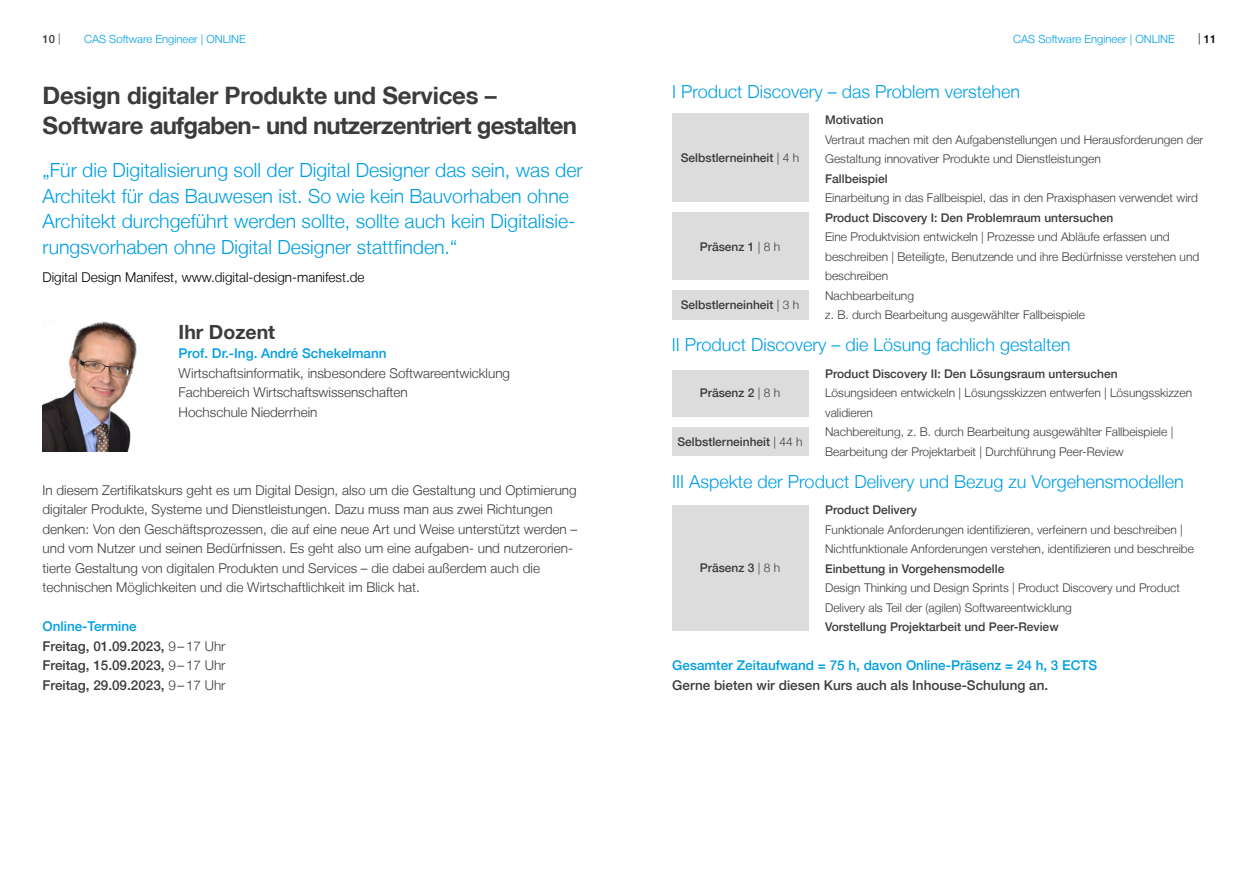
<style>
.page{position:relative;width:1259px;height:893px;background:#fff}
.page>*{position:absolute;margin:0;border:0;box-sizing:border-box;transform-origin:0 0}
.t1{font:700 24px/30px "Helvetica Neue LT";letter-spacing:-.01em;color:#3c3c3b}
.t2{font:300 19.5px/25.5px "Helvetica Neue LT";color:#009fe3}
.t3{font:700 19.5px "Helvetica Neue LT";color:#3c3c3b}
.t4{font:300 18px "Helvetica Neue LT";color:#009fe3}
.t5{font:300 13.5px/19.5px "Helvetica Neue LT";color:#3c3c3b}
.t6{font:500 13.5px/19.5px "Helvetica Neue LT";color:#3c3c3b}
.t7{font:500 13.5px "Helvetica Neue LT";color:#009fe3}
.t8{font:300 13.5px "Helvetica Neue LT";color:#000}
.t9{font:300 12px/19.5px "Helvetica Neue LT";color:#3c3c3b}
.t10{font:500 12px "Helvetica Neue LT";color:#3c3c3b}
.t11{font:300 11.25px "Helvetica Neue LT";color:#009fe3}
.t12{font:500 11.25px "Helvetica Neue LT";color:#3c3c3b}
.t13{font:500 11.25px "Helvetica Neue LT";color:#000}
.s1{font-weight:300}
.s2{color:#009fe3}
</style>
<div class="page">
<div style="left:672px;top:113px;width:136px;height:89px;background:#dcdcdc"></div>
<div style="left:672px;top:213px;width:136px;height:67px;background:#dcdcdc"></div>
<div style="left:672px;top:290px;width:136px;height:29px;background:#dcdcdc"></div>
<div style="left:672px;top:370px;width:136px;height:47px;background:#dcdcdc"></div>
<div style="left:672px;top:427px;width:136px;height:28px;background:#dcdcdc"></div>
<img style="left:43px;top:321px;width:94px;height:131px">
<div style="left:672px;top:505px;width:136px;height:126px;background:#dcdcdc"></div>
<p class="t12" style="left:43px;top:32px;width:20px">10 <span class="s1">|</span></p>
<p class="t11" style="left:84px;top:32px;width:163px">CAS Software Engineer | ONLINE</p>
<p class="t11" style="left:1013px;top:32px;width:163px">CAS Software Engineer | ONLINE</p>
<p class="t13" style="left:1198px;top:33px;width:20px"><span class="s1">|</span> 11</p>
<h1 class="t1" style="left:43px;top:80px;width:536px">Design digitaler Produkte und Services –<br>Software aufgaben- und nutzerzentriert gestalten</h1>
<p class="t2" style="left:43px;top:157px;width:541px">„Für die Digitalisierung soll der Digital Designer das sein, was der Architekt für das Bauwesen ist. So wie kein Bauvorhaben ohne Architekt durchgeführt werden sollte, sollte auch kein Digitalisie&shy;rungsvorhaben ohne Digital Designer stattfinden.“</p>
<p class="t8" style="left:43px;top:269px;width:324px">Digital Design Manifest, www.digital-design-manifest.de</p>
<h2 class="t3" style="left:179px;top:320px;width:98px">Ihr Dozent</h2>
<p class="t7" style="left:179px;top:345px;width:209px">Prof. Dr.-Ing. André Schekelmann</p>
<p class="t5" style="left:179px;top:363px;width:333px">Wirtschaftsinformatik, insbesondere Softwareentwicklung<br>Fachbereich Wirtschaftswissenschaften<br>Hochschule Niederrhein</p>
<p class="t5" style="left:43px;top:480px;width:536px">In diesem Zertifikatskurs geht es um Digital Design, also um die Gestaltung und Optimierung digitaler Produkte, Systeme und Dienstleistungen. Dazu muss man aus zwei Richtungen denken: Von den Geschäftsprozessen, die auf eine neue Art und Weise unterstützt werden – und vom Nutzer und seinen Bedürfnissen. Es geht also um eine aufgaben- und nutzerorien&shy;tierte Gestaltung von digitalen Produkten und Services – die dabei außerdem auch die technischen Möglichkeiten und die Wirtschaftlichkeit im Blick hat.</p>
<p class="t6" style="left:43px;top:616px;width:184px"><span class="s2">Online-Termine<br></span>Freitag, 01.09.2023, <span class="s1">9–17 Uhr<br></span>Freitag, 15.09.2023, <span class="s1">9–17 Uhr<br></span>Freitag, 29.09.2023, <span class="s1">9–17 Uhr</span></p>
<h3 class="t4" style="left:672px;top:80px;width:350px">I Product Discovery – das Problem verstehen</h3>
<p class="t10" style="left:681px;top:150px;width:120px">Selbstlerneinheit <span class="s1">| 4 h</span></p>
<p class="t10" style="left:700px;top:239px;width:82px">Präsenz 1 <span class="s1">| 8 h</span></p>
<p class="t10" style="left:681px;top:298px;width:120px">Selbstlerneinheit <span class="s1">| 3 h</span></p>
<p class="t10" style="left:825px;top:113px;width:60px">Motivation</p>
<p class="t9" style="left:825px;top:129px;width:380px">Vertraut machen mit den Aufgabenstellungen und Herausforderungen der<br>Gestaltung innovativer Produkte und Dienstleistungen</p>
<p class="t10" style="left:825px;top:171px;width:64px">Fallbeispiel</p>
<p class="t9" style="left:825px;top:188px;width:374px">Einarbeitung in das Fallbeispiel, das in den Praxisphasen verwendet wird</p>
<p class="t10" style="left:825px;top:210px;width:290px">Product Discovery I: Den Problemraum untersuchen</p>
<p class="t9" style="left:825px;top:227px;width:376px">Eine Produktvision entwickeln | Prozesse und Abläufe erfassen und beschreiben | Beteiligte, Benutzende und ihre Bedürfnisse verstehen und beschreiben<br>Nachbearbeitung<br>z. B. durch Bearbeitung ausgewählter Fallbeispiele</p>
<h3 class="t4" style="left:672px;top:334px;width:400px">II Product Discovery – die Lösung fachlich gestalten</h3>
<p class="t10" style="left:700px;top:386px;width:82px">Präsenz 2 <span class="s1">| 8 h</span></p>
<p class="t10" style="left:677px;top:434px;width:127px">Selbstlerneinheit <span class="s1">| 44 h</span></p>
<p class="t10" style="left:825px;top:366px;width:294px">Product Discovery II: Den Lösungsraum untersuchen</p>
<p class="t9" style="left:825px;top:383px;width:368px">Lösungsideen entwickeln | Lösungsskizzen entwerfen | Lösungsskizzen validieren<br>Nachbereitung, z. B. durch Bearbeitung ausgewählter Fallbeispiele | Bearbeitung der Projektarbeit | Durchführung Peer-Review</p>
<h3 class="t4" style="left:672px;top:470px;width:513px">III Aspekte der Product Delivery und Bezug zu Vorgehensmodellen</h3>
<p class="t10" style="left:700px;top:561px;width:82px">Präsenz 3 <span class="s1">| 8 h</span></p>
<p class="t10" style="left:825px;top:503px;width:93px">Product Delivery</p>
<p class="t9" style="left:825px;top:519px;width:370px">Funktionale Anforderungen identifizieren, verfeinern und beschreiben |<br>Nichtfunktionale Anforderungen verstehen, identifizieren und beschreibe</p>
<p class="t10" style="left:825px;top:561px;width:181px">Einbettung in Vorgehensmodelle</p>
<p class="t9" style="left:825px;top:578px;width:356px">Design Thinking und Design Sprints | Product Discovery und Product<br>Delivery als Teil der (agilen) Softwareentwicklung</p>
<p class="t10" style="left:825px;top:620px;width:235px">Vorstellung Projektarbeit und Peer-Review</p>
<p class="t7" style="left:672px;top:657px;width:426px">Gesamter Zeitaufwand = 75 h, davon Online-Präsenz = 24 h, 3 ECTS</p>
<p class="t6" style="left:672px;top:675px;width:377px">Gerne bieten wir diesen Kurs auch als Inhouse-Schulung an.</p>
</div>
